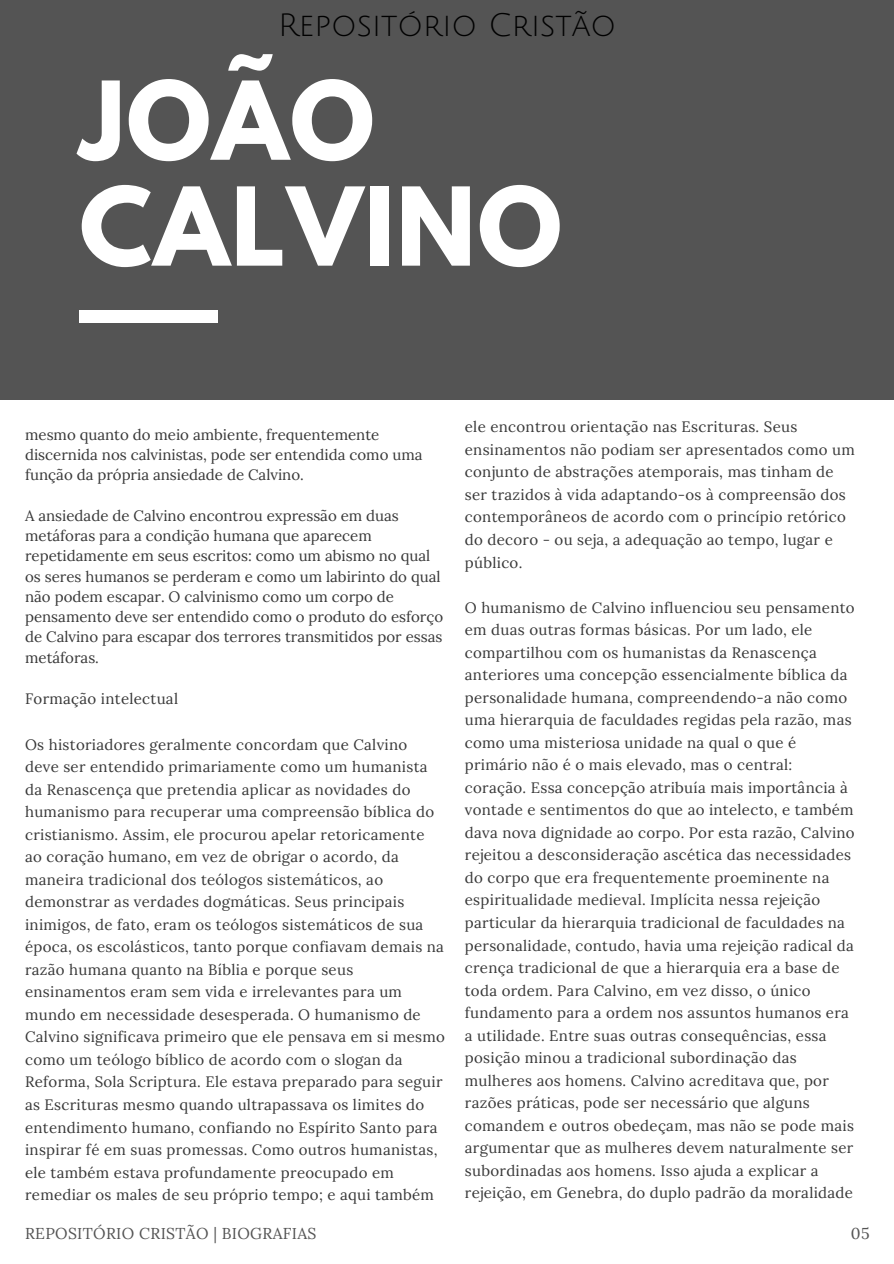
<style>
.page{position:relative;width:894px;height:1264px;background:#fff}
.page>*{position:absolute;margin:0;border:0;box-sizing:border-box;transform-origin:0 0}
.t1{font:700 96.15px/105.9px "League Spartan";letter-spacing:.02em;color:#fff}
.t2{font:31.5px "Julius Sans One";color:#000}
.t3{font:15.75px "Lora";letter-spacing:.02em;color:#545454}
.t4{font:15px/22.5px "Lora";letter-spacing:.02em;color:#383838}
.t5{font:15px/20.2px "Lora";color:#383838}
</style>
<div class="page">
<div style="left:0;top:0;width:893px;height:400px;background:#545454"></div>
<div style="left:79px;top:310px;width:139px;height:13px;background:#fff"></div>
<h2 class="t2" style="left:278px;top:9px;width:339px">Repositório Cristão</h2>
<h1 class="t1" style="left:79px;top:80px;width:484px">JOÃO<br>CALVINO</h1>
<p class="t4" style="left:464px;top:415px;width:391px">ele encontrou orientação nas Escrituras. Seus ensinamentos não podiam ser apresentados como um conjunto de abstrações atemporais, mas tinham de ser trazidos à vida adaptando-os à compreensão dos contemporâneos de acordo com o princípio retórico do decoro - ou seja, a adequação ao tempo, lugar e público.</p>
<p class="t4" style="left:464px;top:596px;width:391px">O humanismo de Calvino influenciou seu pensamento em duas outras formas básicas. Por um lado, ele compartilhou com os humanistas da Renascença anteriores uma concepção essencialmente bíblica da personalidade humana, compreendendo-a não como uma hierarquia de faculdades regidas pela razão, mas como uma misteriosa unidade na qual o que é primário não é o mais elevado, mas o central: coração. Essa concepção atribuía mais importância à vontade e sentimentos do que ao intelecto, e também dava nova dignidade ao corpo. Por esta razão, Calvino rejeitou a desconsideração ascética das necessidades do corpo que era frequentemente proeminente na espiritualidade medieval. Implícita nessa rejeição particular da hierarquia tradicional de faculdades na personalidade, contudo, havia uma rejeição radical da crença tradicional de que a hierarquia era a base de toda ordem. Para Calvino, em vez disso, o único fundamento para a ordem nos assuntos humanos era a utilidade. Entre suas outras consequências, essa posição minou a tradicional subordinação das mulheres aos homens. Calvino acreditava que, por razões práticas, pode ser necessário que alguns comandem e outros obedeçam, mas não se pode mais argumentar que as mulheres devem naturalmente ser subordinadas aos homens. Isso ajuda a explicar a rejeição, em Genebra, do duplo padrão da moralidade</p>
<p class="t5" style="left:25px;top:424px;width:399px">mesmo quanto do meio ambiente, frequentemente discernida nos calvinistas, pode ser entendida como uma função da própria ansiedade de Calvino.</p>
<p class="t5" style="left:25px;top:505px;width:419px">A ansiedade de Calvino encontrou expressão em duas metáforas para a condição humana que aparecem repetidamente em seus escritos: como um abismo no qual os seres humanos se perderam e como um labirinto do qual não podem escapar. O calvinismo como um corpo de pensamento deve ser entendido como o produto do esforço de Calvino para escapar dos terrores transmitidos por essas metáforas.</p>
<p class="t4" style="left:25px;top:687px;width:154px">Formação intelectual</p>
<p class="t4" style="left:25px;top:732px;width:421px">Os historiadores geralmente concordam que Calvino<br>deve ser entendido primariamente como um humanista da Renascença que pretendia aplicar as novidades do humanismo para recuperar uma compreensão bíblica do cristianismo. Assim, ele procurou apelar retoricamente ao coração humano, em vez de obrigar o acordo, da maneira tradicional dos teólogos sistemáticos, ao demonstrar as verdades dogmáticas. Seus principais inimigos, de fato, eram os teólogos sistemáticos de sua época, os escolásticos, tanto porque confiavam demais na razão humana quanto na Bíblia e porque seus ensinamentos eram sem vida e irrelevantes para um mundo em necessidade desesperada. O humanismo de Calvino significava primeiro que ele pensava em si mesmo como um teólogo bíblico de acordo com o slogan da Reforma, Sola Scriptura. Ele estava preparado para seguir as Escrituras mesmo quando ultrapassava os limites do entendimento humano, confiando no Espírito Santo para inspirar fé em suas promessas. Como outros humanistas, ele também estava profundamente preocupado em remediar os males de seu próprio tempo; e aqui também</p>
<p class="t3" style="left:25px;top:1222px;width:293px">REPOSITÓRIO CRISTÃO | BIOGRAFIAS</p>
<p class="t3" style="left:850px;top:1222px;width:20px">05</p>
</div>
